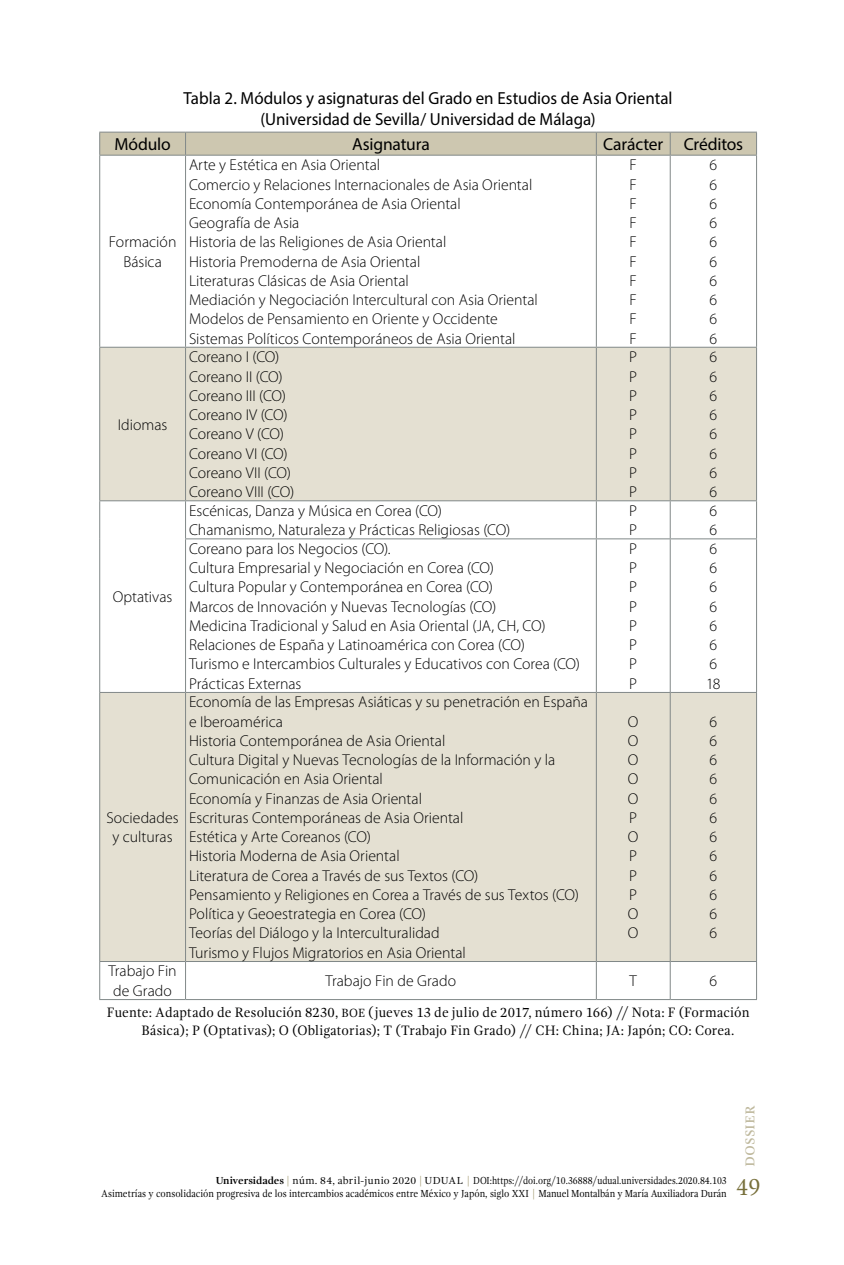
<style>
.page{position:relative;width:844px;height:1265px;background:#fff}
.page>*{position:absolute;margin:0;border:0;box-sizing:border-box;transform-origin:0 0}
.t1{font:24.5px "Gandhi Serif";color:#78703c;scale:.9 1}
.t2{font:17.5px/21px "Myriad Pro";color:#000;text-align:center}
.t3{font:17.5px "Gandhi Serif";color:#beb89c}
.t4{font:300 15.75px/19.2px "Myriad Pro";color:#000}
.t5{font:14px/17.5px "Gandhi Serif";letter-spacing:.015em;color:#000;scale:.95 1}
.t6{font:10.5px "Gandhi Serif";color:#000;scale:.9 1}
.t7{font:10.5px "Gandhi Serif";color:#000}
.s1{font-size:12.25px}
.s2{font-weight:700}
.s3{color:#a49c74}
</style>
<div class="page">
<svg style="left:100px;top:348px;width:656px;height:613px;fill:#e4e0d2"></svg>
<hr style="left:185px;top:962px;width:1px;height:37px;background:#818888">
<hr style="left:595px;top:962px;width:1px;height:37px;background:#818888">
<hr style="left:669px;top:962px;width:1px;height:37px;background:#818888">
<svg style="left:99px;top:132px;width:658px;height:23px;background:#c9c3ae"></svg>
<hr style="left:99px;top:155px;width:86px;height:1px;background:#818888">
<hr style="left:99px;top:156px;width:1px;height:191px;background:#818888">
<hr style="left:596px;top:155px;width:74px;height:1px;background:#818888">
<hr style="left:670px;top:155px;width:86px;height:1px;background:#818888">
<hr style="left:669px;top:156px;width:1px;height:191px;background:#818888">
<hr style="left:756px;top:156px;width:1px;height:191px;background:#818888">
<hr style="left:669px;top:348px;width:1px;height:152px;background:#818888">
<hr style="left:185px;top:538px;width:411px;height:1px;background:#818888">
<hr style="left:669px;top:501px;width:1px;height:37px;background:#818888">
<hr style="left:756px;top:501px;width:1px;height:37px;background:#818888">
<hr style="left:596px;top:538px;width:74px;height:1px;background:#818888">
<hr style="left:670px;top:538px;width:86px;height:1px;background:#818888">
<hr style="left:669px;top:539px;width:1px;height:153px;background:#818888">
<hr style="left:756px;top:539px;width:1px;height:153px;background:#818888">
<hr style="left:99px;top:501px;width:1px;height:38px;background:#818888">
<hr style="left:99px;top:539px;width:1px;height:153px;background:#818888">
<hr style="left:669px;top:693px;width:1px;height:268px;background:#818888">
<hr style="left:99px;top:347px;width:86px;height:1px;background:#818888">
<hr style="left:99px;top:348px;width:1px;height:152px;background:#818888">
<hr style="left:596px;top:347px;width:74px;height:1px;background:#818888">
<hr style="left:670px;top:347px;width:86px;height:1px;background:#818888">
<hr style="left:756px;top:348px;width:1px;height:152px;background:#818888">
<hr style="left:99px;top:500px;width:86px;height:1px;background:#818888">
<hr style="left:596px;top:500px;width:74px;height:1px;background:#818888">
<hr style="left:670px;top:500px;width:86px;height:1px;background:#818888">
<hr style="left:99px;top:692px;width:86px;height:1px;background:#818888">
<hr style="left:99px;top:693px;width:1px;height:268px;background:#818888">
<hr style="left:596px;top:692px;width:74px;height:1px;background:#818888">
<hr style="left:670px;top:692px;width:86px;height:1px;background:#818888">
<hr style="left:756px;top:693px;width:1px;height:268px;background:#818888">
<hr style="left:99px;top:961px;width:86px;height:1px;background:#818888">
<hr style="left:99px;top:962px;width:1px;height:37px;background:#818888">
<hr style="left:596px;top:961px;width:74px;height:1px;background:#818888">
<hr style="left:670px;top:961px;width:86px;height:1px;background:#818888">
<hr style="left:756px;top:962px;width:1px;height:37px;background:#818888">
<hr style="left:99px;top:999px;width:86px;height:1px;background:#818888">
<hr style="left:185px;top:999px;width:411px;height:1px;background:#818888">
<hr style="left:596px;top:999px;width:74px;height:1px;background:#818888">
<hr style="left:670px;top:999px;width:86px;height:1px;background:#818888">
<hr style="left:185px;top:155px;width:411px;height:1px;background:#818888">
<hr style="left:185px;top:156px;width:1px;height:191px;background:#818888">
<hr style="left:595px;top:156px;width:1px;height:191px;background:#818888">
<hr style="left:185px;top:501px;width:1px;height:37px;background:#818888">
<hr style="left:595px;top:501px;width:1px;height:37px;background:#818888">
<hr style="left:185px;top:539px;width:1px;height:153px;background:#818888">
<hr style="left:595px;top:539px;width:1px;height:153px;background:#818888">
<hr style="left:185px;top:347px;width:411px;height:1px;background:#818888">
<hr style="left:185px;top:348px;width:1px;height:152px;background:#818888">
<hr style="left:595px;top:348px;width:1px;height:152px;background:#818888">
<hr style="left:185px;top:500px;width:411px;height:1px;background:#818888">
<hr style="left:185px;top:692px;width:411px;height:1px;background:#818888">
<hr style="left:185px;top:693px;width:1px;height:268px;background:#818888">
<hr style="left:595px;top:693px;width:1px;height:268px;background:#818888">
<hr style="left:185px;top:961px;width:411px;height:1px;background:#818888">
<p class="t2" style="left:184px;top:87px;width:490px">Tabla 2. Módulos y asignaturas del Grado en Estudios de Asia Oriental (Universidad de Sevilla/ Universidad de Málaga)</p>
<p class="t2" style="left:114px;top:134px;width:58px">Módulo</p>
<p class="t2" style="left:352px;top:134px;width:79px">Asignatura</p>
<p class="t2" style="left:603px;top:134px;width:141px">Carácter Créditos</p>
<p class="t4" style="left:109px;top:232px;width:69px;text-align:center">Formación<br>Básica</p>
<p class="t4" style="left:118px;top:415px;width:51px">Idiomas</p>
<p class="t4" style="left:113px;top:587px;width:61px">Optativas</p>
<p class="t4" style="left:106px;top:808px;width:74px;text-align:center">Sociedades y culturas</p>
<p class="t4" style="left:189px;top:155px;width:350px">Arte y Estética en Asia Oriental<br>Comercio y Relaciones Internacionales de Asia Oriental Economía Contemporánea de Asia Oriental<br>Geografía de Asia<br>Historia de las Religiones de Asia Oriental<br>Historia Premoderna de Asia Oriental<br>Literaturas Clásicas de Asia Oriental<br>Mediación y Negociación Intercultural con Asia Oriental Modelos de Pensamiento en Oriente y Occidente Sistemas Políticos Contemporáneos de Asia Oriental</p>
<p class="t4" style="left:629px;top:155px;width:9px;text-align:justify">F F F F F F F F F F</p>
<p class="t4" style="left:709px;top:155px;width:9px;text-align:justify">6<br>6<br>6<br>6<br>6<br>6<br>6<br>6<br>6<br>6</p>
<p class="t4" style="left:189px;top:347px;width:107px">Coreano I (CO)<br>Coreano II (CO)<br>Coreano III (CO)<br>Coreano IV (CO)<br>Coreano V (CO)<br>Coreano VI (CO)<br>Coreano VII (CO)<br>Coreano VIII (CO)</p>
<p class="t4" style="left:629px;top:347px;width:9px;text-align:justify">P P P P P P P P</p>
<p class="t4" style="left:709px;top:347px;width:9px;text-align:justify">6<br>6<br>6<br>6<br>6<br>6<br>6<br>6</p>
<p class="t4" style="left:189px;top:501px;width:322px">Escénicas, Danza y Música en Corea (CO)<br>Chamanismo, Naturaleza y Prácticas Religiosas (CO)</p>
<p class="t4" style="left:629px;top:501px;width:9px">P<br>P</p>
<p class="t4" style="left:709px;top:501px;width:9px">6<br>6</p>
<p class="t4" style="left:189px;top:539px;width:392px">Coreano para los Negocios (CO).<br>Cultura Empresarial y Negociación en Corea (CO)<br>Cultura Popular y Contemporánea en Corea (CO)<br>Marcos de Innovación y Nuevas Tecnologías (CO)<br>Medicina Tradicional y Salud en Asia Oriental (JA, CH, CO)<br>Relaciones de España y Latinoamérica con Corea (CO)<br>Turismo e Intercambios Culturales y Educativos con Corea (CO)<br>Prácticas Externas</p>
<p class="t4" style="left:629px;top:539px;width:9px;text-align:justify">P P P P P P P P</p>
<p class="t4" style="left:706px;top:539px;width:16px">6<br>6<br>6<br>6<br>6<br>6<br>6<br>18</p>
<p class="t4" style="left:189px;top:692px;width:400px">Economía de las Empresas Asiáticas y su penetración en España e Iberoamérica<br>Historia Contemporánea de Asia Oriental<br>Cultura Digital y Nuevas Tecnologías de la Información y la Comunicación en Asia Oriental<br>Economía y Finanzas de Asia Oriental<br>Escrituras Contemporáneas de Asia Oriental<br>Estética y Arte Coreanos (CO)<br>Historia Moderna de Asia Oriental<br>Literatura de Corea a Través de sus Textos (CO)<br>Pensamiento y Religiones en Corea a Través de sus Textos (CO)<br>Política y Geoestrategia en Corea (CO)<br>Teorías del Diálogo y la Interculturalidad<br>Turismo y Flujos Migratorios en Asia Oriental</p>
<p class="t4" style="left:627px;top:712px;width:12px;text-align:justify">O O O O O P O P P P O O</p>
<p class="t4" style="left:709px;top:712px;width:9px;text-align:justify">6<br>6<br>6<br>6<br>6<br>6<br>6<br>6<br>6<br>6<br>6<br>6</p>
<p class="t4" style="left:108px;top:961px;width:70px;text-align:center">Trabajo Fin de Grado</p>
<p class="t4" style="left:325px;top:971px;width:132px">Trabajo Fin de Grado</p>
<p class="t4" style="left:629px;top:971px;width:9px">T</p>
<p class="t4" style="left:709px;top:971px;width:9px">6</p>
<p class="t5" style="left:141px;top:1004px;width:641px;text-indent:-35px">Fuente: Adaptado de Resolución 8230, <span class="s1">BOE</span> (jueves 13 de julio de 2017, número 166) // Nota: F (Formación<br>Básica); P (Optativas); O (Obligatorias); T (Trabajo Fin Grado) // CH: China; JA: Japón; CO: Corea.</p>
<p class="t7" style="left:216px;top:1175px;width:512px"><span class="s2">Universidades</span> <span class="s3">|</span> núm. 84, abril-junio 2020 <span class="s3">|</span> UDUAL <span class="s3">|</span> DOI:https://doi.org/10.36888/udual.universidades.2020.84.103</p>
<p class="t6" style="left:101px;top:1187px;width:696px">Asimetrías y consolidación progresiva de los intercambios académicos entre México y Japón, siglo XXI <span class="s3">|</span> Manuel Montalbán y María Auxiliadora Durán</p>
<p class="t3" style="left:738px;top:1167px;width:63px;rotate:-90deg">dossier</p>
<h1 class="t1" style="left:736px;top:1173px;width:28px">49</h1>
</div>
